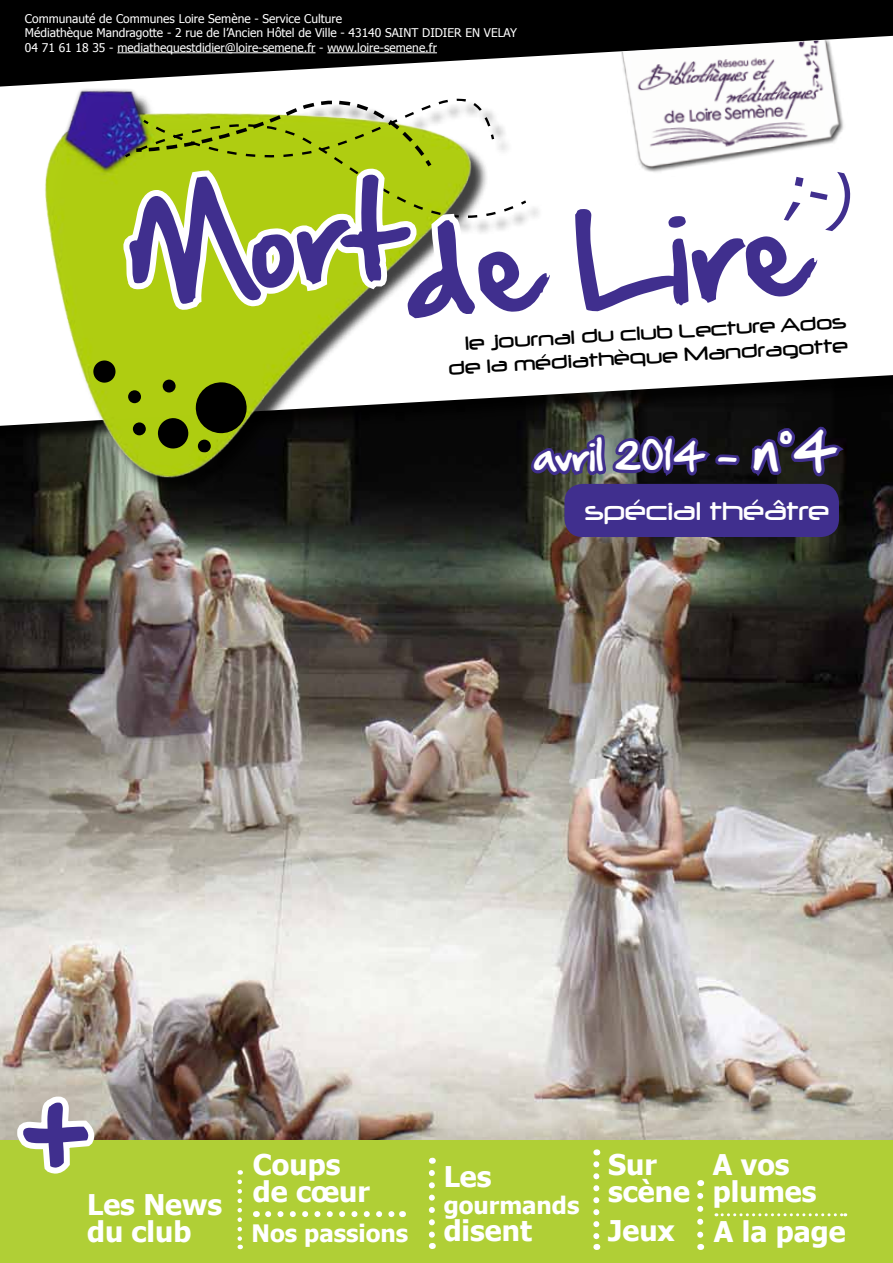
<style>
.page{position:relative;width:893px;height:1263px;background:#fff}
.page>*{position:absolute;margin:0;border:0;box-sizing:border-box;transform-origin:0 0}
.t1{font:112.5px "Hand Of Sean";color:#402f8e}
.t2{font:36px "Hand Of Sean";color:#fff}
.t3{font:30px "Neuropol";color:#fff}
.t4{font:700 28.5px/27px "Tahoma";color:#fff}
.t5{font:700 24px "Tahoma";color:#fff}
.t6{font:22.5px/24px "Neuropol";color:#000;text-align:right}
.t7{font:12px/14.4px "Tahoma";color:#fff}
.s1{font-size:49.5px}
</style>
<div class="page">
<div style="left:0;top:0;width:893px;height:153px;background:#000"></div>
<img style="left:0;top:448px;width:893px;height:692px">
<svg style="left:0;top:36px;width:893px;height:390px;fill:#fff"></svg>
<img style="left:16px;top:77px;width:475px;height:427px">
<div style="left:93px;top:360px;width:23px;height:23px;background:#000;border-radius:50%"></div>
<svg style="left:240px;top:36px;width:66px;height:45px"></svg>
<svg style="left:396px;top:36px;width:91px;height:694px"></svg>
<img style="left:563px;top:699px;width:125px;height:395px">
<img style="left:612px;top:39px;width:246px;height:143px">
<hr style="left:117px;top:52px;width:198px;height:1px;background:#fff">
<hr style="left:327px;top:52px;width:110px;height:1px;background:#fff">
<div style="left:0;top:1140px;width:893px;height:123px;background:#b0cf36"></div>
<svg style="left:11px;top:1089px;width:89px;height:85px"></svg>
<svg style="left:237px;top:1182px;width:5px;height:67px"></svg>
<svg style="left:429px;top:1173px;width:6px;height:76px"></svg>
<svg style="left:593px;top:1164px;width:6px;height:86px"></svg>
<svg style="left:697px;top:1196px;width:6px;height:54px"></svg>
<svg style="left:268px;top:1211px;width:127px;height:6px"></svg>
<svg style="left:716px;top:1213px;width:130px;height:3px"></svg>
<img style="left:117px;top:81px;width:739px;height:618px">
<p class="t7" style="left:25px;top:11px;width:494px">Communauté de Communes Loire Semène - Service Culture<br>Médiathèque Mandragotte - 2 rue de l’Ancien Hôtel de Ville - 43140 SAINT DIDIER EN VELAY<br>04 71 61 18 35 - mediathequestdidier@loire-semene.fr - www.loire-semene.fr</p>
<h1 class="t1" style="left:122px;top:144px;width:277px;rotate:-3deg">Mort</h1>
<h1 class="t1" style="left:398px;top:169px;width:407px;rotate:-3deg">de Lire</h1>
<h3 class="t6" style="left:447px;top:331px;width:401px;rotate:-3deg">le journal du club Lecture Ados de la médiathèque Mandragotte</h3>
<h2 class="t2" style="left:534px;top:424px;width:306px">avril 2014 - <span class="s1">n°4</span></h2>
<h3 class="t3" style="left:585px;top:495px;width:246px">spécial théâtre</h3>
<h1 class="t1" style="left:20px;top:1021px;width:72px">+</h1>
<h3 class="t4" style="left:87px;top:1189px;width:137px">Les News du club</h3>
<h3 class="t4" style="left:253px;top:1149px;width:118px">Coups de cœur</h3>
<h3 class="t5" style="left:252px;top:1216px;width:158px">Nos passions</h3>
<h3 class="t4" style="left:608px;top:1149px;width:83px">Sur scène</h3>
<h3 class="t4" style="left:713px;top:1149px;width:105px">A vos plumes</h3>
<h3 class="t4" style="left:444px;top:1161px;width:49px">Les</h3>
<h3 class="t5" style="left:444px;top:1188px;width:137px">gourmands</h3>
<h3 class="t4" style="left:444px;top:1215px;width:90px">disent</h3>
<h3 class="t4" style="left:608px;top:1215px;width:68px">Jeux</h3>
<h3 class="t4" style="left:714px;top:1217px;width:133px">A la page</h3>
</div>
